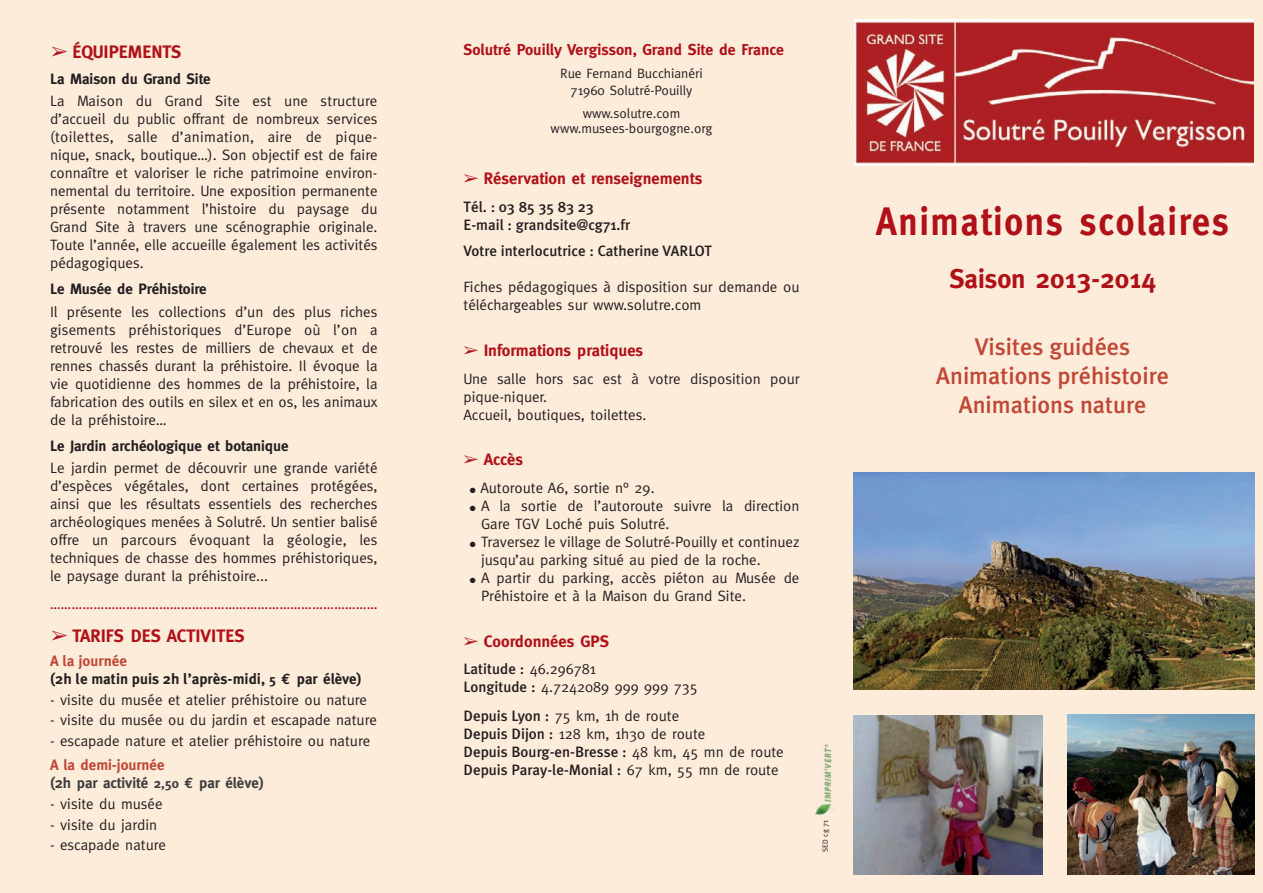
<style>
.page{position:relative;width:1263px;height:893px;background:#feecdb}
.page>*{position:absolute;margin:0;border:0;box-sizing:border-box;transform-origin:0 0}
.t1{font:700 39.6px "Meta";letter-spacing:.055em;color:#b01119;scale:.91 1}
.t2{font:700 27px "Meta";color:#b01119}
.t3{font:500 24px/28.8px "Meta Plus";color:#c04735;text-align:center}
.t4{font:700 18px "Meta";color:#b01119}
.t5{font:700 16.5px "Meta";color:#b01119}
.t6{font:700 15.75px "Meta";color:#b01119}
.t7{font:15px/18px "Meta";color:#231f20}
.t8{font:500 15px/18px "Meta Plus";color:#231f20}
.t9{font:700 15px "Meta";color:#231f20}
.t10{font:700 15px/18px "Meta Plus";color:#231f20}
.t11{font:700 15px/18px "Meta";color:#3e3e3f}
.t12{font:15px "Meta Plus Normal";color:#b01119}
.t13{font:13.5px/16.2px "Meta";color:#231f20;text-align:center}
.t14{font:7.5px "Meta";color:#231f20}
.s1{font-family:"MS Gothic";font-weight:400}
.s2{color:#c04735}
.s3{font-family:"Meta";font-size:13.5px}
.s4{font-family:"Euro Mono"}
.s5{font-family:"Meta"}
.s6{font-size:13.5px}
.s7{font-family:"Meta";font-weight:400}
.s8{font-family:"Meta Plus";font-weight:500}
</style>
<div class="page">
<img style="left:854px;top:472px;width:400px;height:217px">
<div style="left:855px;top:19px;width:399px;height:147px;background:#fff"></div>
<img style="left:855px;top:21px;width:398px;height:143px">
<img style="left:815px;top:744px;width:19px;height:71px">
<img style="left:854px;top:715px;width:188px;height:159px">
<img style="left:1067px;top:714px;width:187px;height:160px">
<p class="t4" style="left:50px;top:41px;width:133px"><span class="s1">➢</span> ÉQUIPEMENTS</p>
<p class="t9" style="left:50px;top:70px;width:162px">La Maison du Grand Site</p>
<p class="t7" style="left:50px;top:92px;width:329px;text-align:justify">La Maison du Grand Site est une structure d’accueil du public offrant de nombreux services (toilettes, salle d’animation, aire de pique&shy;nique, snack, boutique…). Son objectif est de faire connaître et valoriser le riche patrimoine environ&shy;nemental du territoire. Une exposition permanente présente notamment l’histoire du paysage du Grand Site à travers une scénographie originale.<br>Toute l’année, elle accueille également les activités pédagogiques.</p>
<p class="t9" style="left:50px;top:280px;width:158px">Le Musée de Préhistoire</p>
<p class="t7" style="left:50px;top:302px;width:329px;text-align:justify">Il présente les collections d’un des plus riches gisements préhistoriques d’Europe où l’on a retrouvé les restes de milliers de chevaux et de rennes chassés durant la préhistoire. Il évoque la vie quotidienne des hommes de la préhistoire, la fabrication des outils en silex et en os, les animaux de la préhistoire…</p>
<p class="t9" style="left:50px;top:437px;width:240px">Le Jardin archéologique et botanique</p>
<p class="t7" style="left:50px;top:459px;width:329px;text-align:justify">Le jardin permet de découvrir une grande variété d’espèces végétales, dont certaines protégées, ainsi que les résultats essentiels des recherches archéologiques menées à Solutré. Un sentier balisé offre un parcours évoquant la géologie, les techniques de chasse des hommes préhistoriques, le paysage durant la préhistoire...</p>
<p class="t12" style="left:50px;top:595px;width:329px">………………………………………………………………………………</p>
<p class="t4" style="left:50px;top:625px;width:196px"><span class="s1">➢</span> TARIFS DES ACTIVITES</p>
<p class="t10" style="left:50px;top:651px;width:313px"><span class="s2">A la journée<br></span>(2h le matin puis 2h l’après-midi, <span class="s3">5</span> <span class="s4">€</span> <span class="s5">par élève)</span></p>
<p class="t7" style="left:50px;top:691px;width:318px">- visite du musée et atelier préhistoire ou nature</p>
<p class="t7" style="left:50px;top:711px;width:328px">- visite du musée ou du jardin et escapade nature</p>
<p class="t7" style="left:50px;top:731px;width:322px">- escapade nature et atelier préhistoire ou nature</p>
<p class="t11" style="left:50px;top:756px;width:215px"><span class="s2">A la demi-journée<br></span>(2h par activité <span class="s6">2,50</span> <span class="s4">€</span> par élève)</p>
<p class="t7" style="left:50px;top:795px;width:114px">- visite du musée</p>
<p class="t7" style="left:50px;top:815px;width:109px">- visite du jardin</p>
<p class="t7" style="left:50px;top:835px;width:117px">- escapade nature</p>
<p class="t6" style="left:463px;top:40px;width:322px">Solutré Pouilly Vergisson, Grand Site de France</p>
<p class="t13" style="left:560px;top:66px;width:144px">Rue Fernand Bucchianéri<br>71960 Solutré-Pouilly</p>
<p class="t13" style="left:551px;top:106px;width:163px;line-height:15px">www.solutre.com www.musees-bourgogne.org</p>
<p class="t5" style="left:463px;top:169px;width:240px">➢ Réservation et renseignements</p>
<p class="t8" style="left:463px;top:198px;width:168px">Tél. : 03 85 35 83 23<br>E-mail : grandsite@cg71.fr</p>
<p class="t8" style="left:463px;top:242px;width:250px">Votre interlocutrice : Catherine VARLOT</p>
<p class="t7" style="left:463px;top:278px;width:337px">Fiches pédagogiques à disposition sur demande ou téléchargeables sur www.solutre.com</p>
<p class="t5" style="left:463px;top:341px;width:181px">➢ Informations pratiques</p>
<p class="t7" style="left:463px;top:369px;width:338px">Une salle hors sac est à votre disposition pour pique-niquer.<br>Accueil, boutiques, toilettes.</p>
<p class="t5" style="left:463px;top:450px;width:61px">➢ Accès</p>
<p class="t7" style="left:470px;top:479px;width:186px">● Autoroute A6, sortie n° 29.</p>
<p class="t7" style="left:481px;top:497px;width:320px;text-indent:-11px">● A la sortie de l’autoroute suivre la direction<br>Gare TGV Loché puis Solutré.</p>
<p class="t7" style="left:481px;top:533px;width:320px;text-indent:-11px">● Traversez le village de Solutré-Pouilly et continuez jusqu’au parking situé au pied de la roche.</p>
<p class="t7" style="left:481px;top:569px;width:320px;text-indent:-11px">● A partir du parking, accès piéton au Musée de<br>Préhistoire et à la Maison du Grand Site.</p>
<p class="t5" style="left:463px;top:631px;width:147px">➢ Coordonnées GPS</p>
<p class="t8" style="left:463px;top:660px;width:134px">Latitude : <span class="s7">46.296781</span></p>
<p class="t7" style="left:463px;top:673px;width:236px;line-height:28.7px"><span class="s8">Longitude :</span> 4.7242089 999 999 735<br><span class="s8">Depuis Lyon :</span> 75 km, 1h de route</p>
<p class="t7" style="left:463px;top:725px;width:243px"><span class="s8">Depuis Dijon :</span> 128 km, 1h30 de route</p>
<p class="t8" style="left:463px;top:743px;width:322px">Depuis Bourg-en-Bresse : <span class="s7">48 km, 45 mn de route<br></span>Depuis Paray-le-Monial : <span class="s7">67 km, 55 mn de route</span></p>
<p class="t14" style="left:821px;top:852px;width:34px;rotate:-90deg">SED cg 71</p>
<h1 class="t1" style="left:876px;top:198px;width:389px">Animations scolaires</h1>
<h2 class="t2" style="left:949px;top:263px;width:208px">Saison 2013-2014</h2>
<h3 class="t3" style="left:936px;top:333px;width:234px">Visites guidées<br>Animations préhistoire<br>Animations nature</h3>
</div>
